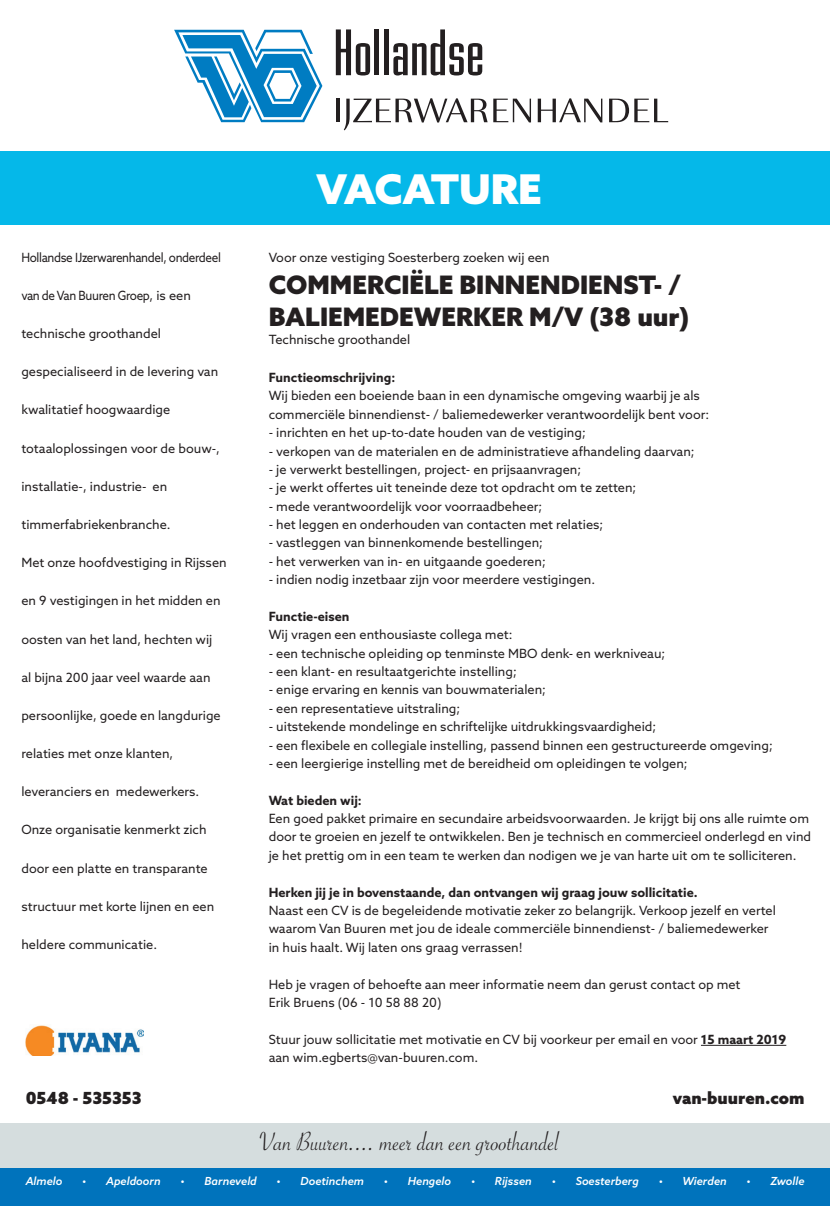
<style>
.page{position:relative;width:830px;height:1206px;background:#fff}
.page>*{position:absolute;margin:0;border:0;box-sizing:border-box;transform-origin:0 0}
.t1{font:900 40.95px "Azo Sans";color:#fff}
.t2{font:27.9px "Savoye Let Plain";color:#231f20}
.t3{font:900 25.43px/31.9px "Azo Sans";color:#231f20}
.t4{font:900 16.65px "Azo Sans";color:#231f20}
.t5{font:12.83px/18.4px "Azo Sans";color:#231f20}
.t6{font:700 12.83px "Azo Sans";color:#231f20}
.t7{font:12.83px "Azo Sans";letter-spacing:-.03em;color:#231f20;scale:.92 1}
.t8{font:italic 500 11.25px "Azo Sans";color:#fff}
.s1{font-weight:700}
</style>
<div class="page">
<div style="left:0;top:1123px;width:829px;height:47px;background:#d5ddde"></div>
<img style="left:26px;top:1025px;width:117px;height:30px">
<div style="left:0;top:1168px;width:829px;height:37px;background:#0073bc"></div>
<div style="left:0;top:151px;width:829px;height:73px;background:#05b8e9"></div>
<hr style="left:700px;top:1044px;width:86px;height:1px;background:#231f20">
<svg style="left:174px;top:30px;width:148px;height:92px"></svg>
<svg style="left:335px;top:29px;width:35px;height:46px"></svg>
<div style="left:374px;top:29px;width:5px;height:46px;background:#231f20"></div>
<hr style="left:384px;top:29px;width:4px;height:46px;background:#231f20">
<svg style="left:393px;top:29px;width:89px;height:46px"></svg>
<hr style="left:336px;top:99px;width:4px;height:23px;background:#231f20">
<svg style="left:343px;top:98px;width:144px;height:32px"></svg>
<svg style="left:493px;top:99px;width:37px;height:23px"></svg>
<svg style="left:537px;top:98px;width:65px;height:24px"></svg>
<svg style="left:609px;top:99px;width:19px;height:23px"></svg>
<svg style="left:634px;top:99px;width:34px;height:23px"></svg>
<p class="t7" style="left:21px;top:249px;width:218px">Hollandse IJzerwarenhandel, onderdeel</p>
<p class="t7" style="left:21px;top:287px;width:186px">van de Van Buuren Groep, is een</p>
<p class="t5" style="left:21px;top:324px;width:141px">technische groothandel</p>
<p class="t5" style="left:21px;top:362px;width:198px">gespecialiseerd in de levering van</p>
<p class="t5" style="left:21px;top:400px;width:150px">kwalitatief hoogwaardige</p>
<p class="t5" style="left:21px;top:438px;width:200px">totaaloplossingen voor de bouw-,</p>
<p class="t5" style="left:21px;top:477px;width:147px">installatie-, industrie- en</p>
<p class="t5" style="left:21px;top:515px;width:151px">timmerfabriekenbranche.</p>
<p class="t5" style="left:21px;top:553px;width:207px">Met onze hoofdvestiging in Rijssen</p>
<p class="t5" style="left:21px;top:591px;width:201px">en 9 vestigingen in het midden en</p>
<p class="t5" style="left:21px;top:629px;width:192px">oosten van het land, hechten wij</p>
<p class="t5" style="left:21px;top:667px;width:191px">al bijna 200 jaar veel waarde aan</p>
<p class="t5" style="left:21px;top:706px;width:201px">persoonlijke, goede en langdurige</p>
<p class="t5" style="left:21px;top:744px;width:153px">relaties met onze klanten,</p>
<p class="t5" style="left:21px;top:782px;width:179px">leveranciers en medewerkers.</p>
<p class="t5" style="left:21px;top:820px;width:187px">Onze organisatie kenmerkt zich</p>
<p class="t5" style="left:21px;top:858px;width:188px">door een platte en transparante</p>
<p class="t5" style="left:21px;top:896px;width:194px">structuur met korte lijnen en een</p>
<p class="t5" style="left:21px;top:935px;width:137px">heldere communicatie.</p>
<p class="t4" style="left:26px;top:1087px;width:117px">0548 - 535353</p>
<h1 class="t1" style="left:316px;top:162px;width:226px">VACATURE</h1>
<p class="t5" style="left:268px;top:248px;width:282px">Voor onze vestiging Soesterberg zoeken wij een</p>
<h3 class="t3" style="left:268px;top:268px;width:422px">COMMERCIËLE BINNENDIENST- /<br>BALIEMEDEWERKER M/V (38 uur)</h3>
<p class="t5" style="left:268px;top:330px;width:143px">Technische groothandel</p>
<p class="t6" style="left:268px;top:369px;width:128px">Functieomschrijving:</p>
<p class="t5" style="left:268px;top:386px;width:441px">Wij bieden een boeiende baan in een dynamische omgeving waarbij je als commerciële binnendienst- / baliemedewerker verantwoordelijk bent voor:</p>
<p class="t5" style="left:268px;top:423px;width:318px">- inrichten en het up-to-date houden van de vestiging;</p>
<p class="t5" style="left:268px;top:441px;width:427px">- verkopen van de materialen en de administratieve afhandeling daarvan;</p>
<p class="t5" style="left:268px;top:460px;width:314px">- je verwerkt bestellingen, project- en prijsaanvragen;</p>
<p class="t5" style="left:268px;top:478px;width:369px">- je werkt offertes uit teneinde deze tot opdracht om te zetten;</p>
<p class="t5" style="left:268px;top:496px;width:275px">- mede verantwoordelijk voor voorraadbeheer;</p>
<p class="t5" style="left:268px;top:515px;width:336px">- het leggen en onderhouden van contacten met relaties;</p>
<p class="t5" style="left:268px;top:533px;width:275px">- vastleggen van binnenkomende bestellingen;</p>
<p class="t5" style="left:268px;top:552px;width:278px">- het verwerken van in- en uitgaande goederen;</p>
<p class="t5" style="left:268px;top:570px;width:328px">- indien nodig inzetbaar zijn voor meerdere vestigingen.</p>
<p class="t6" style="left:268px;top:608px;width:82px">Functie-eisen</p>
<p class="t5" style="left:268px;top:625px;width:245px">Wij vragen een enthousiaste collega met:</p>
<p class="t5" style="left:268px;top:643px;width:398px">- een technische opleiding op tenminste MBO denk- en werkniveau;</p>
<p class="t5" style="left:268px;top:662px;width:249px">- een klant- en resultaatgerichte instelling;</p>
<p class="t5" style="left:268px;top:680px;width:278px">- enige ervaring en kennis van bouwmaterialen;</p>
<p class="t5" style="left:268px;top:699px;width:193px">- een representatieve uitstraling;</p>
<p class="t5" style="left:268px;top:717px;width:389px">- uitstekende mondelinge en schriftelijke uitdrukkingsvaardigheid;</p>
<p class="t5" style="left:268px;top:735px;width:505px">- een flexibele en collegiale instelling, passend binnen een gestructureerde omgeving;</p>
<p class="t5" style="left:268px;top:754px;width:420px">- een leergierige instelling met de bereidheid om opleidingen te volgen;</p>
<p class="t6" style="left:268px;top:791px;width:95px">Wat bieden wij:</p>
<p class="t5" style="left:268px;top:809px;width:543px">Een goed pakket primaire en secundaire arbeidsvoorwaarden. Je krijgt bij ons alle ruimte om door te groeien en jezelf te ontwikkelen. Ben je technisch en commercieel onderlegd en vind je het prettig om in een team te werken dan nodigen we je van harte uit om te solliciteren.</p>
<p class="t6" style="left:268px;top:883px;width:430px">Herken jij je in bovenstaande, dan ontvangen wij graag jouw sollicitatie.</p>
<p class="t5" style="left:268px;top:901px;width:508px">Naast een CV is de begeleidende motivatie zeker zo belangrijk. Verkoop jezelf en vertel waarom Van Buuren met jou de ideale commerciële binnendienst- / baliemedewerker in huis haalt. Wij laten ons graag verrassen!</p>
<p class="t5" style="left:268px;top:974px;width:473px">Heb je vragen of behoefte aan meer informatie neem dan gerust contact op met<br>Erik Bruens (06 - 10 58 88 20)</p>
<p class="t5" style="left:268px;top:1029px;width:519px">Stuur jouw sollicitatie met motivatie en CV bij voorkeur per email en voor <span class="s1">15 maart 2019 </span>aan wim.egberts@van-buuren.com.</p>
<h2 class="t2" style="left:259px;top:1123px;width:301px">Van Buuren.... meer dan een groothandel</h2>
<p class="t4" style="left:672px;top:1087px;width:133px">van-buuren.com</p>
<p class="t8" style="left:26px;top:1173px;width:38px">Almelo</p>
<p class="t8" style="left:82px;top:1173px;width:80px">• Apeldoorn</p>
<p class="t8" style="left:180px;top:1173px;width:78px">• Barneveld</p>
<p class="t8" style="left:276px;top:1173px;width:89px">• Doetinchem</p>
<p class="t8" style="left:383px;top:1173px;width:69px">• Hengelo</p>
<p class="t8" style="left:471px;top:1173px;width:62px">• Rijssen</p>
<p class="t8" style="left:551px;top:1173px;width:89px">• Soesterberg</p>
<p class="t8" style="left:658px;top:1173px;width:70px">• Wierden</p>
<p class="t8" style="left:746px;top:1173px;width:59px">• Zwolle</p>
</div>
